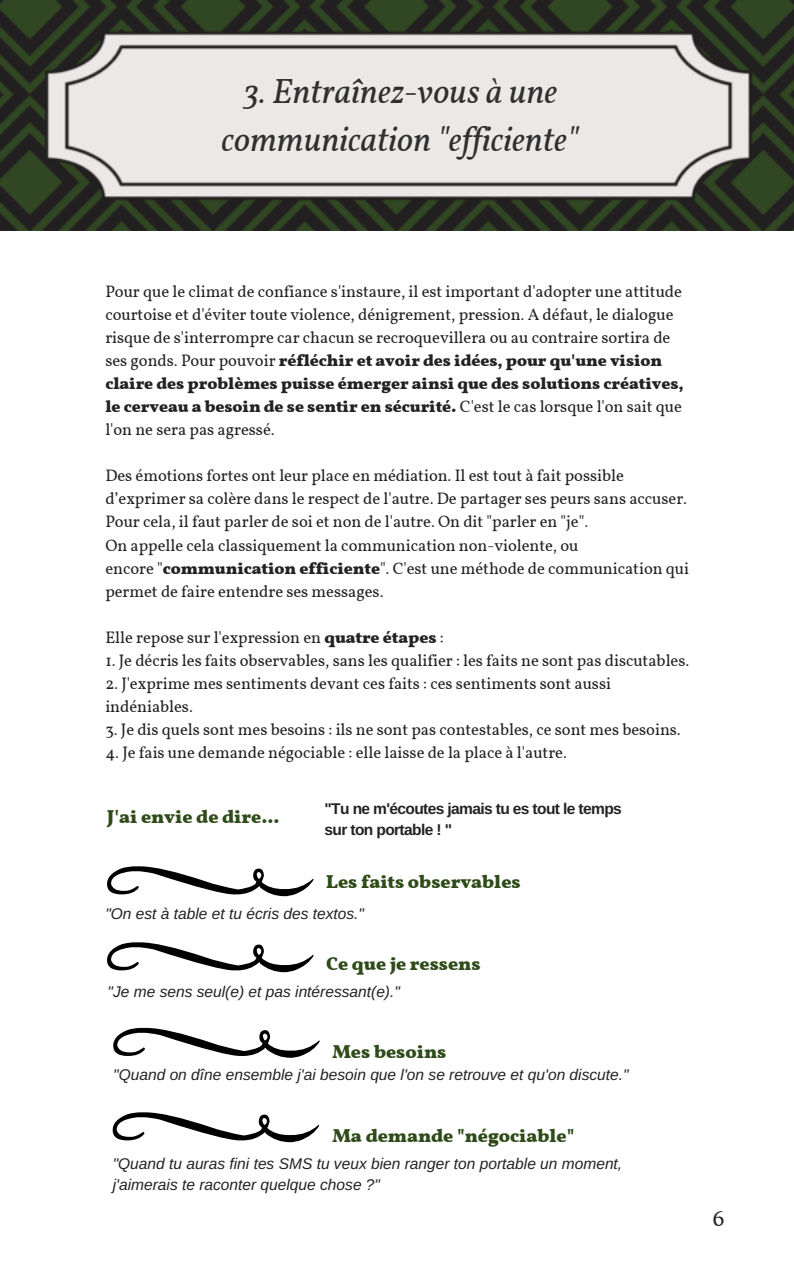
<style>
.page{position:relative;width:794px;height:1266px;background:#fff}
.page>*{position:absolute;margin:0;border:0;box-sizing:border-box;transform-origin:0 0}
.t1{font:italic 34.8px/48.4px "Vollkorn";color:#303030;text-align:center}
.t2{font:23.25px "Vollkorn";color:#222}
.t3{font:700 18.6px "Vollkorn";color:#2f4b19}
.t4{font:16.58px/23.1px "Vollkorn";letter-spacing:-.005em;color:#222}
.t5{font:italic 15.52px/21.4px "Arimo";color:#222}
.t6{font:700 15.52px/21.4px "Arimo";letter-spacing:-.04em;color:#222}
.s1{font-weight:700}
</style>
<div class="page">
<img style="left:0;top:0;width:793px;height:230px">
<svg style="left:107px;top:866px;width:206px;height:30px"></svg>
<svg style="left:107px;top:942px;width:206px;height:30px"></svg>
<svg style="left:113px;top:1028px;width:207px;height:29px"></svg>
<svg style="left:113px;top:1112px;width:206px;height:30px"></svg>
<h1 class="t1" style="left:221px;top:66px;width:358px">3. Entraînez-vous à une communication "ef iciente"</h1>
<p class="t4" style="left:105px;top:279px;width:579px">Pour que le climat de confiance s'instaure, il est important d'adopter une attitude courtoise et d'éviter toute violence, dénigrement, pression. A défaut, le dialogue risque de s'interrompre car chacun se recroquevillera ou au contraire sortira de ses gonds. Pour pouvoir <span class="s1">réfléchir et avoir des idées, pour qu'une vision claire des problèmes puisse émerger ainsi que des solutions créatives, le cerveau a besoin de se sentir en sécurité.</span> C'est le cas lorsque l'on sait que l'on ne sera pas agressé.</p>
<p class="t4" style="left:105px;top:464px;width:585px">Des émotions fortes ont leur place en médiation. Il est tout à fait possible d’exprimer sa colère dans le respect de l'autre. De partager ses peurs sans accuser.<br>Pour cela, il faut parler de soi et non de l'autre. On dit "parler en "je".<br>On appelle cela classiquement la communication non-violente, ou<br>encore "<span class="s1">communication efficiente</span>". C'est une méthode de communication qui permet de faire entendre ses messages.</p>
<p class="t4" style="left:105px;top:625px;width:340px">Elle repose sur l'expression en <span class="s1">quatre étapes</span> :</p>
<p class="t4" style="left:105px;top:648px;width:585px">1. Je décris les faits observables, sans les qualifier : les faits ne sont pas discutables.</p>
<p class="t4" style="left:105px;top:671px;width:507px">2. J'exprime mes sentiments devant ces faits : ces sentiments sont aussi indéniables.</p>
<p class="t4" style="left:105px;top:717px;width:576px">3. Je dis quels sont mes besoins : ils ne sont pas contestables, ce sont mes besoins.</p>
<p class="t4" style="left:105px;top:741px;width:463px">4. Je fais une demande négociable : elle laisse de la place à l'autre.</p>
<p class="t3" style="left:107px;top:805px;width:174px">J'ai envie de dire...</p>
<p class="t6" style="left:324px;top:798px;width:298px">"Tu ne m'écoutes jamais tu es tout le temps sur ton portable ! "</p>
<p class="t3" style="left:326px;top:870px;width:196px">Les faits observables</p>
<p class="t5" style="left:105px;top:903px;width:260px">"On est à table et tu écris des textos."</p>
<p class="t3" style="left:326px;top:952px;width:156px">Ce que je ressens</p>
<p class="t5" style="left:107px;top:981px;width:294px">"Je me sens seul(e) et pas intéressant(e)."</p>
<p class="t3" style="left:332px;top:1040px;width:115px">Mes besoins</p>
<p class="t5" style="left:113px;top:1064px;width:516px">"Quand on dîne ensemble j'ai besoin que l'on se retrouve et qu'on discute."</p>
<p class="t3" style="left:332px;top:1124px;width:243px">Ma demande "négociable"</p>
<p class="t5" style="left:113px;top:1152px;width:511px">"Quand tu auras fini tes SMS tu veux bien ranger ton portable un moment, j'aimerais te raconter quelque chose ?"</p>
<h2 class="t2" style="left:712px;top:1203px;width:13px">6</h2>
</div>
